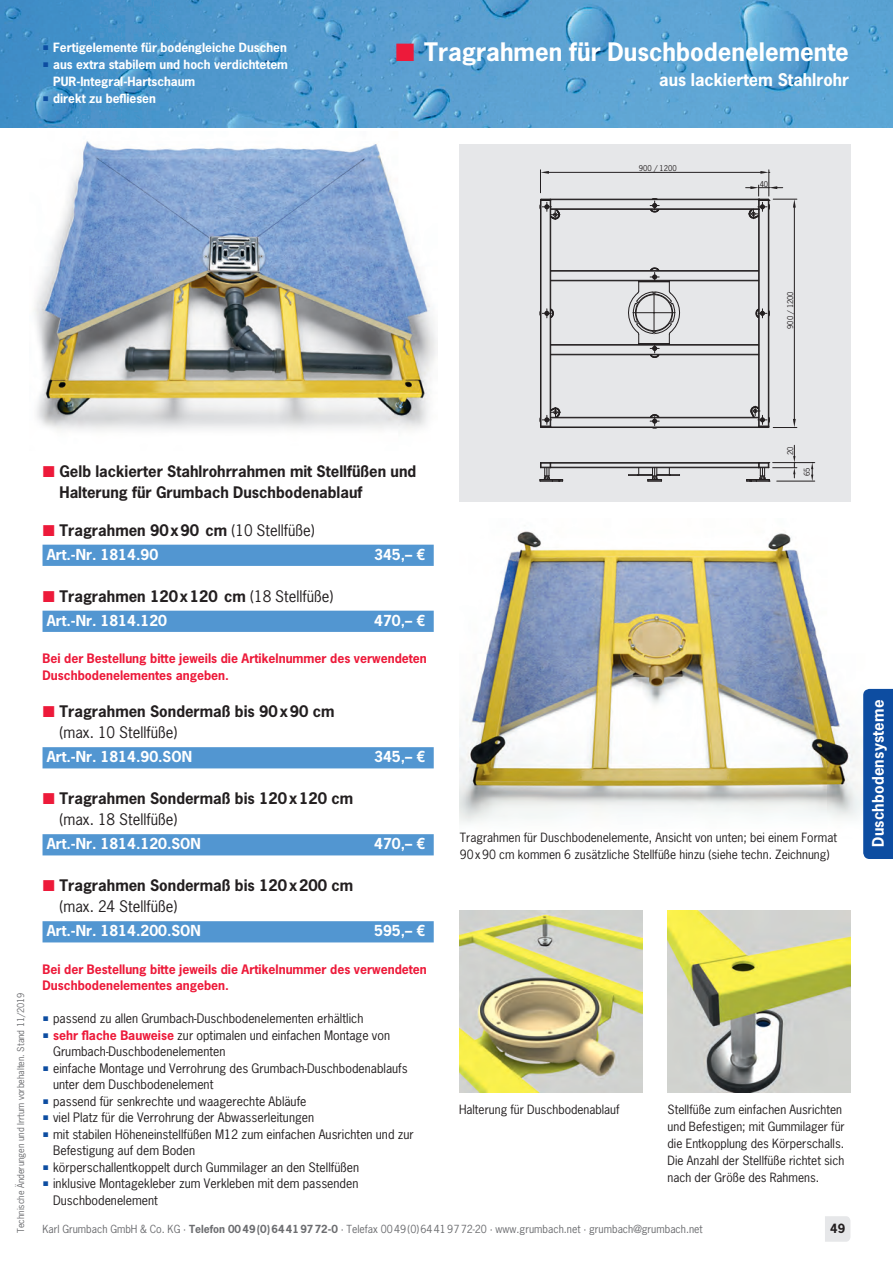
<style>
.page{position:relative;width:893px;height:1263px;background:#fff}
.page>*{position:absolute;margin:0;border:0;box-sizing:border-box;transform-origin:0 0}
.t1{font:700 24px "News Gothic Std";color:#fff}
.t2{font:700 16.5px "News Gothic Std";color:#fff}
.t3{font:700 15px "News Gothic Std";color:#231f20}
.t4{font:15px "News Gothic Std";color:#231f20}
.t5{font:700 15px "News Gothic Std";letter-spacing:.015em;color:#fff}
.t6{font:700 14.25px "News Gothic Std";color:#fff}
.t7{font:12.3px/16.5px "News Gothic Std";color:#231f20}
.t8{font:700 12.3px/16.5px "News Gothic Std";color:#ed1a3a}
.t9{font:12px/17px "News Gothic Std";color:#231f20}
.t10{font:700 12px/17px "News Gothic Std";color:#fff}
.t11{font:700 12px "News Gothic Std";color:#231f20}
.t12{font:10.5px "News Gothic Std";color:#6c6d70}
.t13{font:9px "News Gothic Std";color:#6c6d70}
.t14{font:7.5px "News Gothic Std";color:#231f20}
.s1{color:#0d4da1}
.s2{font-weight:400}
.s3{font-weight:700;color:#ed1a3a}
.s4{font-weight:700}
</style>
<div class="page">
<img style="left:459px;top:531px;width:434px;height:292px">
<svg style="left:825px;top:1216px;width:25px;height:26px"></svg>
<img style="left:0;top:0;width:893px;height:128px">
<img style="left:34px;top:141px;width:404px;height:290px">
<div style="left:459px;top:145px;width:391px;height:357px;background:#e6e7e9"></div>
<hr style="left:769px;top:200px;width:1px;height:226px;background:#231f20">
<hr style="left:758px;top:209px;width:1px;height:62px;background:#231f20">
<hr style="left:758px;top:281px;width:1px;height:64px;background:#231f20">
<hr style="left:758px;top:355px;width:1px;height:62px;background:#231f20">
<hr style="left:540px;top:200px;width:1px;height:226px;background:#231f20">
<hr style="left:551px;top:417px;width:208px;height:1px;background:#231f20">
<hr style="left:669px;top:344px;width:90px;height:1px;background:#231f20">
<hr style="left:551px;top:344px;width:88px;height:1px;background:#231f20">
<hr style="left:551px;top:355px;width:208px;height:1px;background:#231f20">
<hr style="left:551px;top:281px;width:88px;height:1px;background:#231f20">
<hr style="left:669px;top:281px;width:90px;height:1px;background:#231f20">
<hr style="left:551px;top:270px;width:208px;height:1px;background:#231f20">
<hr style="left:551px;top:462px;width:208px;height:1px;background:#231f20">
<hr style="left:768px;top:200px;width:1px;height:226px;background:#231f20">
<hr style="left:759px;top:200px;width:1px;height:226px;background:#231f20">
<hr style="left:541px;top:200px;width:1px;height:226px;background:#231f20">
<hr style="left:550px;top:200px;width:1px;height:226px;background:#231f20">
<hr style="left:551px;top:209px;width:208px;height:1px;background:#231f20">
<hr style="left:551px;top:199px;width:208px;height:1px;background:#231f20">
<hr style="left:551px;top:418px;width:208px;height:1px;background:#231f20">
<hr style="left:551px;top:427px;width:208px;height:1px;background:#231f20">
<hr style="left:551px;top:345px;width:208px;height:1px;background:#231f20">
<hr style="left:551px;top:354px;width:208px;height:1px;background:#231f20">
<hr style="left:551px;top:280px;width:208px;height:1px;background:#231f20">
<hr style="left:551px;top:271px;width:208px;height:1px;background:#231f20">
<hr style="left:551px;top:463px;width:208px;height:1px;background:#231f20">
<hr style="left:551px;top:467px;width:208px;height:1px;background:#231f20">
<svg style="left:628px;top:468px;width:52px;height:14px"></svg>
<svg style="left:539px;top:462px;width:24px;height:20px"></svg>
<hr style="left:546px;top:172px;width:218px;height:1px;background:#231f20">
<svg style="left:540px;top:170px;width:9px;height:23px"></svg>
<hr style="left:794px;top:204px;width:1px;height:218px;background:#231f20">
<hr style="left:773px;top:462px;width:42px;height:1px;background:#231f20">
<hr style="left:777px;top:481px;width:38px;height:1px;background:#231f20">
<svg style="left:650px;top:198px;width:9px;height:14px"></svg>
<svg style="left:540px;top:199px;width:20px;height:21px"></svg>
<svg style="left:540px;top:407px;width:20px;height:21px"></svg>
<svg style="left:746px;top:170px;width:51px;height:49px"></svg>
<svg style="left:750px;top:406px;width:47px;height:22px"></svg>
<svg style="left:811px;top:462px;width:2px;height:19px"></svg>
<svg style="left:746px;top:445px;width:51px;height:37px"></svg>
<svg style="left:625px;top:268px;width:58px;height:90px"></svg>
<svg style="left:756px;top:309px;width:12px;height:9px"></svg>
<svg style="left:541px;top:309px;width:13px;height:9px"></svg>
<svg style="left:650px;top:414px;width:9px;height:13px"></svg>
<div style="left:43px;top:545px;width:391px;height:21px;background:#5296d1"></div>
<div style="left:43px;top:611px;width:391px;height:21px;background:#5296d1"></div>
<div style="left:43px;top:747px;width:391px;height:21px;background:#5296d1"></div>
<div style="left:43px;top:834px;width:391px;height:21px;background:#5296d1"></div>
<div style="left:43px;top:921px;width:391px;height:21px;background:#5296d1"></div>
<img style="left:460px;top:910px;width:182px;height:183px">
<img style="left:667px;top:910px;width:183px;height:183px">
<div style="left:863px;top:689px;width:30px;height:170px;background:#0d4da1"></div>
<svg style="left:396px;top:44px;width:18px;height:17px"></svg>
<p class="t10" style="left:43px;top:39px;width:246px"><span class="s1">○</span> Fertigelemente für bodengleiche Duschen</p>
<p class="t10" style="left:53px;top:56px;width:236px;text-indent:-11px"><span class="s1">○</span> aus extra stabilem und hoch verdichtetem<br>PUR-I ntegral-Hartschaum</p>
<p class="t10" style="left:43px;top:90px;width:115px"><span class="s1">○</span> direkt zu befliesen</p>
<h1 class="t1" style="left:424px;top:36px;width:426px">Tragrahmen für Duschbodenelemente</h1>
<h2 class="t2" style="left:659px;top:69px;width:191px">aus lackiertem Stahlrohr</h2>
<p class="t14" style="left:639px;top:164px;width:39px">900 / 1200</p>
<p class="t14" style="left:760px;top:179px;width:10px">40</p>
<p class="t14" style="left:786px;top:329px;width:39px;rotate:-90deg">900 / 1200</p>
<p class="t13" style="left:15px;top:1233px;width:242px;rotate:-90deg">Technische Änderungen und Irrtum vorbehalten. Stand 11/2019</p>
<p class="t14" style="left:786px;top:455px;width:10px;rotate:-90deg">20</p>
<p class="t3" style="left:60px;top:462px;width:358px">Gelb lackierter Stahlrohrrahmen mit Stellfüßen und</p>
<p class="t14" style="left:802px;top:476px;width:10px;rotate:-90deg">65</p>
<p class="t3" style="left:60px;top:483px;width:304px">Halterung für Grumbach Duschbodenablauf</p>
<p class="t3" style="left:60px;top:520px;width:257px">Tragrahmen 90x90 cm <span class="s2">(10 Stellfüße)</span></p>
<p class="t6" style="left:47px;top:545px;width:113px">Art.-Nr. 1814.90</p>
<p class="t6" style="left:374px;top:545px;width:53px">345,– €</p>
<p class="t3" style="left:60px;top:586px;width:275px">Tragrahmen 120x120 cm <span class="s2">(18 Stellfüße)</span></p>
<p class="t6" style="left:47px;top:611px;width:122px">Art.-Nr. 1814.120</p>
<p class="t6" style="left:374px;top:611px;width:53px">470,– €</p>
<p class="t8" style="left:43px;top:650px;width:386px">Bei der Bestellung bitte jeweils die Artikelnummer des verwendeten<br>Duschbodenelementes angeben.</p>
<p class="t3" style="left:60px;top:702px;width:276px">Tragrahmen Sondermaß bis 90 x 90 cm</p>
<p class="t4" style="left:60px;top:723px;width:119px">(max. 10 Stellfüße)</p>
<p class="t6" style="left:47px;top:747px;width:147px">Art.-Nr. 1814.90.SON</p>
<p class="t6" style="left:374px;top:747px;width:53px">345,– €</p>
<p class="t3" style="left:60px;top:789px;width:295px">Tragrahmen Sondermaß bis 120 x 120 cm</p>
<p class="t4" style="left:60px;top:810px;width:119px">(max. 18 Stellfüße)</p>
<p class="t6" style="left:47px;top:834px;width:156px">Art.-Nr. 1814.120.SON</p>
<p class="t6" style="left:374px;top:834px;width:53px">470,– €</p>
<p class="t3" style="left:60px;top:876px;width:295px">Tragrahmen Sondermaß bis 120 x 200 cm</p>
<p class="t4" style="left:60px;top:897px;width:119px">(max. 24 Stellfüße)</p>
<p class="t6" style="left:47px;top:921px;width:156px">Art.-Nr. 1814.200.SON</p>
<p class="t6" style="left:374px;top:921px;width:53px">595,– €</p>
<p class="t8" style="left:43px;top:961px;width:386px">Bei der Bestellung bitte jeweils die Artikelnummer des verwendeten<br>Duschbodenelementes angeben.</p>
<p class="t7" style="left:43px;top:1010px;width:322px"><span class="s1">○</span> passend zu allen Grumbach-Duschbodenelementen erhältlich</p>
<p class="t7" style="left:53px;top:1027px;width:338px;text-indent:-11px"><span class="s1">○</span> <span class="s3">sehr flache Bauweise</span> zur optimalen und einfachen Montage von<br>Grumbach-Duschbodenelementen</p>
<p class="t7" style="left:53px;top:1060px;width:356px;text-indent:-11px"><span class="s1">○</span> einfache Montage und Verrohrung des Grumbach-Duschbodenablaufs unter dem Duschbodenelement</p>
<p class="t7" style="left:43px;top:1093px;width:265px"><span class="s1">○</span> passend für senkrechte und waagerechte Abläufe</p>
<p class="t7" style="left:43px;top:1109px;width:273px"><span class="s1">○</span> viel Platz für die Verrohrung der Abwasserleitungen</p>
<p class="t7" style="left:53px;top:1126px;width:362px;text-indent:-11px"><span class="s1">○</span> mit stabilen Höheneinstellfüßen M12 zum einfachen Ausrichten und zur<br>Befestigung auf dem Boden</p>
<p class="t7" style="left:43px;top:1159px;width:318px"><span class="s1">○</span> körperschallentkoppelt durch Gummilager an den Stellfüßen</p>
<p class="t7" style="left:53px;top:1175px;width:307px;text-indent:-11px"><span class="s1">○</span> inklusive Montagekleber zum Verkleben mit dem passenden<br>Duschbodenelement</p>
<p class="t9" style="left:460px;top:829px;width:379px">Tragrahmen für Duschbodenelemente, Ansicht von unten; bei einem Format<br>90 x 90 cm kommen 6 zusätzliche Stellfüße hinzu (siehe techn. Zeichnung)</p>
<p class="t9" style="left:459px;top:1101px;width:162px">Halterung für Duschbodenablauf</p>
<p class="t9" style="left:668px;top:1101px;width:179px">Stellfüße zum einfachen Ausrichten und Befestigen; mit Gummilager für die Entkopplung des Körperschalls.<br>Die Anzahl der Stellfüße richtet sich nach der Größe des Rahmens.</p>
<p class="t12" style="left:394px;top:1222px;width:310px">49 (0) 64 41 97 2-20 · www.grumbach.net · grumbach@grumbach.net</p>
<p class="t11" style="left:830px;top:1221px;width:16px">49</p>
<p class="t12" style="left:138px;top:1222px;width:631px">&amp;Co. KG · Br itteilsweg 3 · D-3558 Wetzlar · <span class="s4">Telefon 0049(0)64419772-0</span> · Telefax 00 49 (0) 64 41 9772-20 · grumbach@grumbach.net</p>
<p class="t12" style="left:43px;top:1222px;width:337px">Karl Grumbach GmbH &amp; Co. KG · <span class="s4">Telefon 00 49 (0) 64 41 97 72-0</span> · Telefax</p>
<p class="t5" style="left:868px;top:847px;width:149px;rotate:-90deg">Duschbodensysteme</p>
</div>
